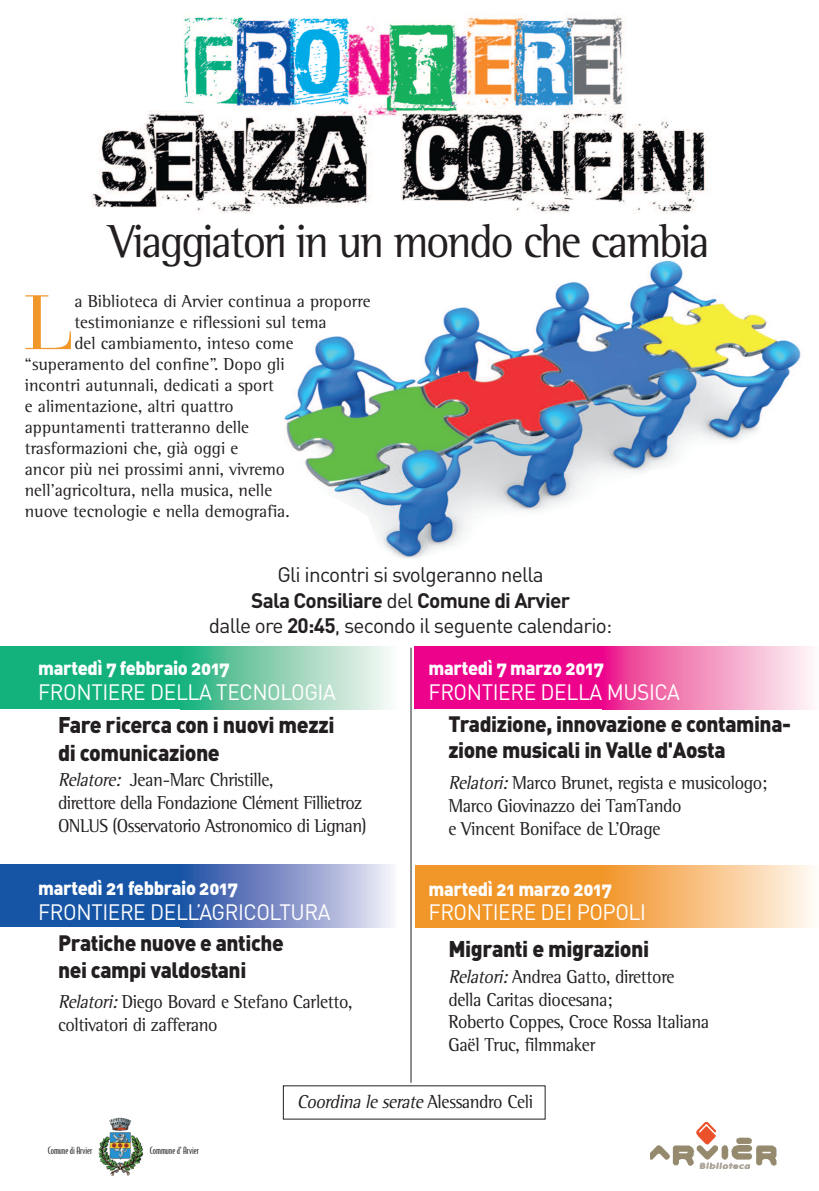
<style>
.page{position:relative;width:819px;height:1191px;background:#fff}
.page>*{position:absolute;margin:0;border:0;box-sizing:border-box;transform-origin:0 0}
.t1{font:76.48px "Bauer Bodoni";color:#f19628}
.t2{font:47.43px "AT Rotis Semi Serif";letter-spacing:-.05em;color:#231f20;scale:.96 1}
.t3{font:900 22.49px/28px "DIN";letter-spacing:-.02em;color:#231f20;scale:.95 1}
.t4{font:900 22.05px/26.4px "DIN";letter-spacing:-.02em;color:#231f20;scale:.95 1}
.t5{font:22.05px "DIN";letter-spacing:-.02em;color:#fff;scale:.95 1}
.t6{font:20.74px/25.6px "DIN";letter-spacing:-.035em;color:#231f20;text-align:center}
.t7{font:19.16px/23px "AT Rotis Semi Serif";letter-spacing:-.02em;color:#231f20;scale:.95 1}
.t8{font:19.16px "DIN Black Alternate";letter-spacing:-.02em;color:#fff;scale:.95 1}
.t9{font:italic 19.16px "AT Rotis Semi Serif";color:#231f20;scale:.95 1}
.t10{font:17.59px "AT Rotis Semi Serif";color:#231f20}
.t11{font:9.45px "Bodega Sans Light Oldstyle";color:#231f20;scale:1.27 1}
.s1{font-weight:700}
.s2{font-style:italic}
.s3{font-style:normal}
</style>
<div class="page">
<img style="left:91px;top:14px;width:616px;height:200px">
<div style="left:0;top:646px;width:180px;height:63px;background:#13b27d"></div>
<svg style="left:180px;top:646px;width:211px;height:63px"></svg>
<div style="left:0;top:864px;width:180px;height:63px;background:#1654a5"></div>
<div style="left:180px;top:864px;width:217px;height:63px;background:linear-gradient(to right,#1d48a1,#f2ebf7)"></div>
<div style="left:414px;top:646px;width:188px;height:63px;background:#ed028c"></div>
<svg style="left:602px;top:646px;width:210px;height:63px"></svg>
<div style="left:415px;top:865px;width:187px;height:63px;background:#f19628"></div>
<div style="left:602px;top:865px;width:217px;height:63px;background:linear-gradient(to right,#f29328,#fffaf4)"></div>
<img style="left:284px;top:260px;width:517px;height:298px">
<img style="left:98px;top:1117px;width:46px;height:60px">
<svg style="left:699px;top:1168px;width:51px;height:1px"></svg>
<img style="left:650px;top:1122px;width:126px;height:46px">
<hr style="left:410px;top:647px;width:1px;height:435px;background:#231f20">
<h2 class="t2" style="left:109px;top:225px;width:627px">Viaggiatori in un mondo che cambia</h2>
<h1 class="t1" style="left:23px;top:295px;width:52px">L</h1>
<p class="t10" style="left:74px;top:295px;width:297px">a Biblioteca di Arvier continua a proporre</p>
<p class="t10" style="left:74px;top:316px;width:254px">testimonianze e riflessioni sul tema</p>
<p class="t10" style="left:74px;top:337px;width:220px">del cambiamento, inteso come</p>
<p class="t10" style="left:25px;top:358px;width:261px">“superamento del confine”. Dopo gli</p>
<p class="t10" style="left:25px;top:379px;width:250px">incontri autunnali, dedicati a sport</p>
<p class="t10" style="left:25px;top:400px;width:210px">e alimentazione, altri quattro</p>
<p class="t10" style="left:25px;top:421px;width:226px">appuntamenti tratteranno delle</p>
<p class="t10" style="left:25px;top:442px;width:215px">trasformazioni che, già oggi e</p>
<p class="t10" style="left:25px;top:463px;width:262px">ancor più nei prossimi anni, vivremo</p>
<p class="t10" style="left:25px;top:484px;width:249px">nell’agricoltura, nella musica, nelle</p>
<p class="t10" style="left:25px;top:505px;width:266px">nuove tecnologie e nella demografia.</p>
<p class="t6" style="left:209px;top:562px;width:405px">Gli incontri si svolgeranno nella<br><span class="s1">Sala Consiliare</span> del <span class="s1">Comune di Arvier<br></span>dalle ore <span class="s1">20:45</span>, secondo il seguente calendario:</p>
<p class="t8" style="left:38px;top:657px;width:203px">martedì 7 febbraio 2017</p>
<p class="t5" style="left:38px;top:679px;width:315px">FRONTIERE DELLA TECNOLOGIA</p>
<p class="t3" style="left:58px;top:711px;width:292px">Fare ricerca con i nuovi mezzi di comunicazione</p>
<p class="t7" style="left:58px;top:770px;width:326px"><span class="s2">Relatore:</span> Jean-Marc Christille,<br>direttore della Fondazione Clément Fillietroz<br>ONLUS (Osservatorio Astronomico di Lignan)</p>
<p class="t8" style="left:38px;top:877px;width:212px">martedì 21 febbraio 2017</p>
<p class="t5" style="left:38px;top:899px;width:309px">FRONTIERE DELL’AGRICOLTURA</p>
<p class="t4" style="left:58px;top:930px;width:239px">Pratiche nuove e antiche nei campi valdostani</p>
<p class="t7" style="left:58px;top:992px;width:311px"><span class="s2">Relatori:</span>Diego Bovard e Stefano Carletto, coltivatori di zafferano</p>
<p class="t8" style="left:428px;top:657px;width:186px">martedì 7 marzo 2017</p>
<p class="t5" style="left:428px;top:679px;width:266px">FRONTIERE DELLA MUSICA</p>
<p class="t4" style="left:448px;top:711px;width:362px">Tradizione, innovazione e contamina&shy;zione musicali in Valle d'Aosta</p>
<p class="t7" style="left:448px;top:772px;width:337px"><span class="s2">Relatori:</span>Marco Brunet, regista e musicologo;<br>Marco Giovinazzo dei TamTando<br>e Vincent Boniface de L’Orage</p>
<p class="t8" style="left:428px;top:878px;width:195px">martedì 21 marzo 2017</p>
<p class="t5" style="left:428px;top:899px;width:230px">FRONTIERE DEI POPOLI</p>
<p class="t3" style="left:448px;top:935px;width:213px">Migranti e migrazioni</p>
<p class="t7" style="left:448px;top:966px;width:276px"><span class="s2">Relatori:</span>Andrea Gatto, direttore della Caritas diocesana;<br>Roberto Coppes, Croce Rossa Italiana<br>Gaël Truc, filmmaker</p>
<p class="t11" style="left:48px;top:1145px;width:37px">ComunediArvier</p>
<p class="t11" style="left:150px;top:1145px;width:40px">Communed’Arvier</p>
<p class="t9" style="left:297px;top:1095px;width:250px">Coordinaleserate<span class="s3">Alessandro Celi</span></p>
</div>
